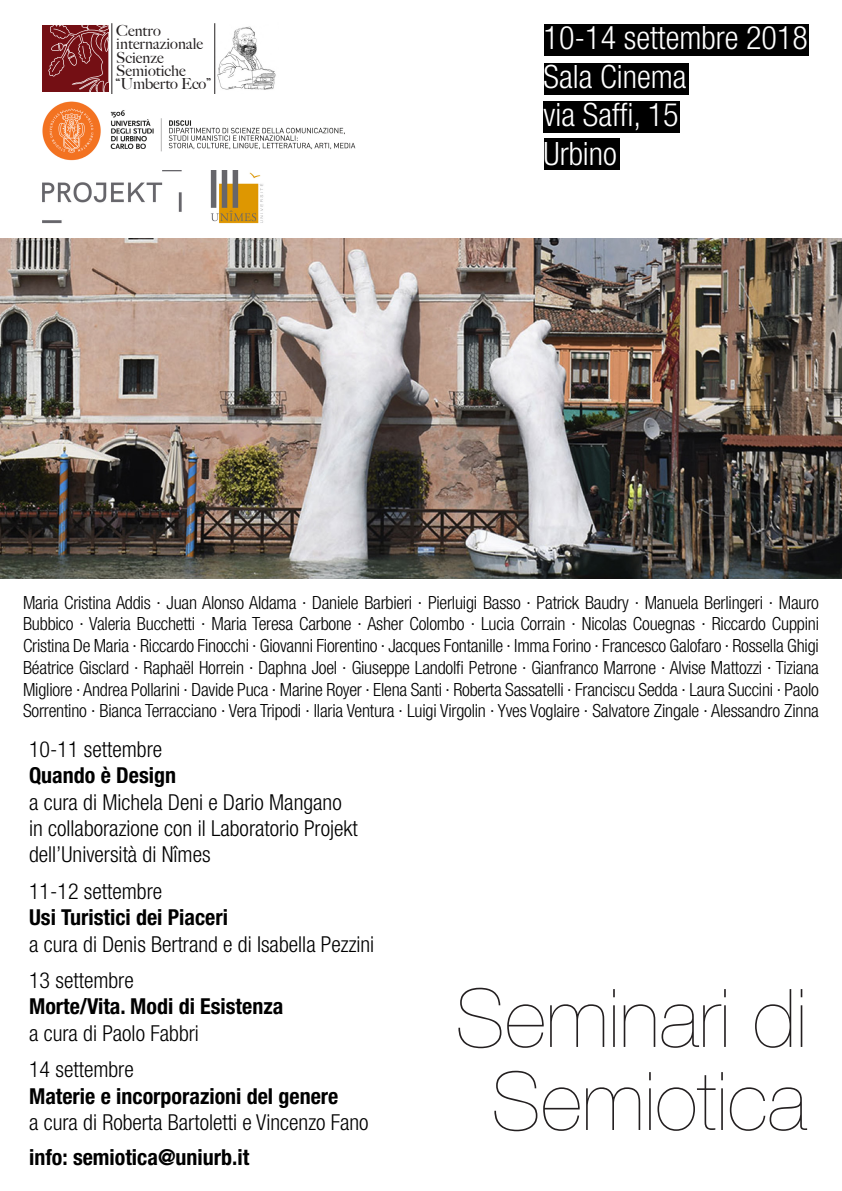
<style>
.page{position:relative;width:842px;height:1191px;background:#fff}
.page>*{position:absolute;margin:0;border:0;box-sizing:border-box;transform-origin:0 0}
.t1{font:200 81px/83px "Helvetica Neue";color:#231f20;text-align:center}
.t2{font:300 condensed 32.2px "Helvetica Neue";color:#fff}
.t3{font:300 condensed 22px "Helvetica Neue";color:#000}
.t4{font:700 condensed 22px "Helvetica Neue";color:#000}
.t5{font:300 condensed 18.1px/21.8px "Helvetica Neue";letter-spacing:-.01em;color:#000;text-align:justify}
.t6{font:500 15.2px/13.1px "Big Caslon";color:#231f20}
</style>
<div class="page">
<img style="left:0;top:238px;width:842px;height:340px">
<div style="left:544px;top:24px;width:264px;height:32px;background:#000"></div>
<div style="left:544px;top:63px;width:144px;height:32px;background:#000"></div>
<div style="left:544px;top:138px;width:75px;height:32px;background:#000"></div>
<div style="left:544px;top:101px;width:136px;height:32px;background:#000"></div>
<img style="left:42px;top:170px;width:222px;height:54px">
<div style="left:42px;top:25px;width:67px;height:66px;background:#740f14"></div>
<svg style="left:48px;top:25px;width:61px;height:67px"></svg>
<img style="left:215px;top:23px;width:61px;height:71px">
<hr style="left:111px;top:23px;width:1px;height:71px;background:#231f20">
<hr style="left:214px;top:23px;width:1px;height:71px;background:#231f20">
<img style="left:42px;top:101px;width:314px;height:60px">
<p class="t6" style="left:116px;top:24px;width:96px">Centro internazionale<br>Scienze<br>Semiotiche “Umberto Eco”</p>
<p class="t2" style="left:544px;top:19px;width:266px">10-14 settembre 2018</p>
<p class="t2" style="left:544px;top:58px;width:145px">Sala Cinema</p>
<p class="t2" style="left:544px;top:97px;width:137px">via Saffi, 15</p>
<p class="t2" style="left:544px;top:135px;width:75px">Urbino</p>
<p class="t5" style="left:23px;top:591px;width:797px">Maria Cristina Addis · Juan Alonso Aldama · Daniele Barbieri · Pierluigi Basso · Patrick Baudry · Manuela Berlingeri · Mauro Bubbico · Valeria Bucchetti · Maria Teresa Carbone · Asher Colombo · Lucia Corrain · Nicolas Couegnas · Riccardo Cuppini Cristina De Maria · Riccardo Finocchi · Giovanni Fiorentino · Jacques Fontanille · Imma Forino · Francesco Galofaro · Rossella Ghigi Béatrice Gisclard · Raphaël Horrein · Daphna Joel · Giuseppe Landolfi Petrone · Gianfranco Marrone · Alvise Mattozzi · Tiziana Migliore · Andrea Pollarini · Davide Puca · Marine Royer · Elena Santi · Roberta Sassatelli · Franciscu Sedda · Laura Succini · Paolo Sorrentino · Bianca Terracciano · Vera Tripodi · Ilaria Ventura · Luigi Virgolin · Yves Voglaire · Salvatore Zingale · Alessandro Zinna</p>
<p class="t3" style="left:29px;top:736px;width:135px">10-11 settembre</p>
<p class="t4" style="left:29px;top:762px;width:148px">Quando è Design</p>
<p class="t3" style="left:29px;top:789px;width:314px">a cura di Michela Deni e Dario Mangano</p>
<p class="t3" style="left:29px;top:815px;width:330px">in collaborazione con il Laboratorio Projekt</p>
<p class="t3" style="left:29px;top:842px;width:183px">dell’Università di Nîmes</p>
<p class="t3" style="left:29px;top:878px;width:135px">11-12 settembre</p>
<p class="t4" style="left:29px;top:904px;width:201px">Usi Turistici dei Piaceri</p>
<p class="t3" style="left:29px;top:931px;width:347px">a cura di Denis Bertrand e di Isabella Pezzini</p>
<p class="t3" style="left:29px;top:967px;width:106px">13 settembre</p>
<p class="t4" style="left:29px;top:993px;width:256px">Morte/Vita. Modi di Esistenza</p>
<p class="t3" style="left:29px;top:1020px;width:171px">a cura di Paolo Fabbri</p>
<p class="t3" style="left:29px;top:1056px;width:106px">14 settembre</p>
<p class="t4" style="left:29px;top:1082px;width:311px">Materie e incorporazioni del genere</p>
<p class="t3" style="left:29px;top:1109px;width:341px">a cura di Roberta Bartoletti e Vincenzo Fano</p>
<p class="t4" style="left:29px;top:1143px;width:222px">info: semiotica@uniurb.it</p>
<p class="t1" style="left:456px;top:976px;width:353px">Seminari di<br>Semiotica</p>
</div>
